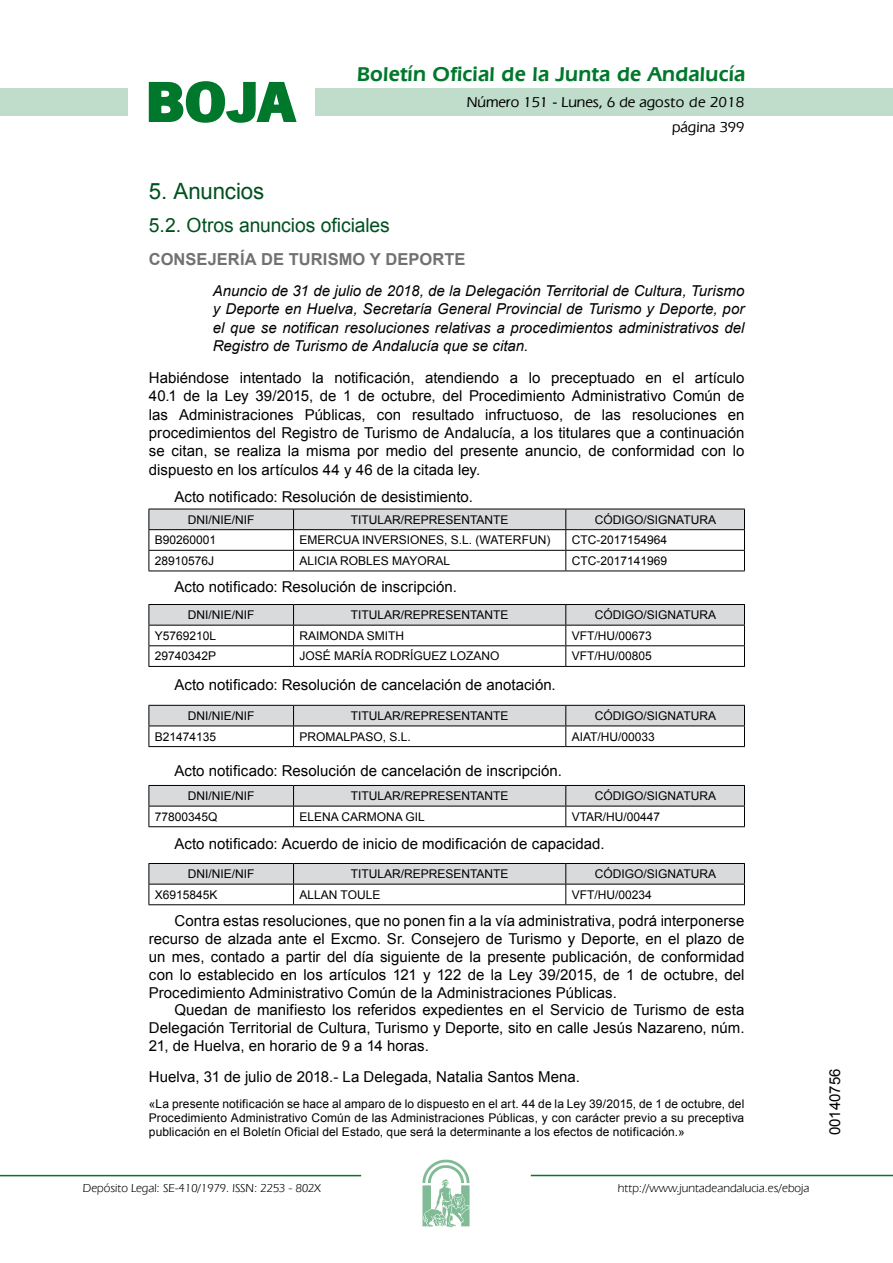
<style>
.page{position:relative;width:893px;height:1263px;background:#fff}
.page>*{position:absolute;margin:0;border:0;box-sizing:border-box;transform-origin:0 0}
.t1{font:700 57.75px "News Got T";color:#00782c;scale:1.14 1}
.t2{font:22.5px "Arial";letter-spacing:-.005em;color:#00501f}
.t3{font:600 21px "Eras IT Cby BT";letter-spacing:.01em;color:#00782c}
.t4{font:19.5px "Arial";letter-spacing:-.005em;color:#00501f}
.t5{font:700 16.5px "Arial";letter-spacing:.005em;color:#707173}
.t6{font:15px/17.9px "Arial";color:#000;text-align:justify}
.t7{font:italic 15px/18.5px "Arial";color:#000;text-align:justify}
.t8{font:500 15px/24.5px "Eras IT Cby BT";color:#000;text-align:right}
.t9{font:12px/14px "Arial";color:#000;text-align:justify}
.t10{font:12px "Eras IT Cby BT";color:#000}
</style>
<div class="page">
<div style="left:315px;top:88px;width:577px;height:28px;background:#bfddca"></div>
<div style="left:0;top:88px;width:128px;height:28px;background:#bfddca"></div>
<hr style="left:0;top:1175px;width:361px;height:1px;background:#00782c">
<svg style="left:422px;top:1159px;width:47px;height:68px"></svg>
<hr style="left:531px;top:1175px;width:361px;height:1px;background:#00782c">
<svg style="left:148px;top:81px;width:149px;height:42px"></svg>
<svg style="left:148px;top:509px;width:597px;height:62px"></svg>
<hr style="left:148px;top:571px;width:145px;height:1px;background:#000">
<hr style="left:293px;top:571px;width:273px;height:1px;background:#000">
<hr style="left:566px;top:571px;width:178px;height:1px;background:#000">
<hr style="left:148px;top:604px;width:145px;height:1px;background:#000">
<hr style="left:293px;top:604px;width:273px;height:1px;background:#000">
<hr style="left:566px;top:604px;width:178px;height:1px;background:#000">
<svg style="left:148px;top:605px;width:597px;height:61px"></svg>
<hr style="left:148px;top:666px;width:145px;height:1px;background:#000">
<hr style="left:293px;top:666px;width:273px;height:1px;background:#000">
<hr style="left:566px;top:666px;width:178px;height:1px;background:#000">
<svg style="left:148px;top:705px;width:597px;height:41px"></svg>
<hr style="left:148px;top:746px;width:145px;height:1px;background:#000">
<hr style="left:293px;top:746px;width:273px;height:1px;background:#000">
<hr style="left:566px;top:746px;width:178px;height:1px;background:#000">
<svg style="left:148px;top:785px;width:597px;height:41px"></svg>
<hr style="left:148px;top:826px;width:145px;height:1px;background:#000">
<hr style="left:293px;top:826px;width:273px;height:1px;background:#000">
<hr style="left:566px;top:826px;width:178px;height:1px;background:#000">
<svg style="left:148px;top:863px;width:597px;height:41px"></svg>
<hr style="left:148px;top:904px;width:145px;height:1px;background:#000">
<hr style="left:293px;top:904px;width:273px;height:1px;background:#000">
<hr style="left:566px;top:904px;width:178px;height:1px;background:#000">
<h1 class="t1" style="left:145px;top:68px;width:133px">BOJA</h1>
<h3 class="t3" style="left:357px;top:62px;width:390px">Boletín Oficial de la Junta de Andalucía</h3>
<p class="t8" style="left:467px;top:90px;width:279px">Número 151 - Lunes, 6 de agosto de 2018 página 399</p>
<h2 class="t2" style="left:149px;top:177px;width:117px">5. Anuncios</h2>
<h3 class="t4" style="left:149px;top:212px;width:242px">5.2. Otros anuncios oficiales</h3>
<p class="t5" style="left:149px;top:248px;width:318px">CONSEJERÍA DE TURISMO Y DEPORTE</p>
<p class="t7" style="left:213px;top:282px;width:533px">Anuncio de 31 de julio de 2018, de la Delegación Territorial de Cultura, Turismo y Deporte en Huelva, Secretaría General Provincial de Turismo y Deporte, por el que se notifican resoluciones relativas a procedimientos administrativos del Registro de Turismo de Andalucía que se citan.</p>
<p class="t6" style="left:149px;top:368px;width:597px;line-height:18.5px">Habiéndose intentado la notificación, atendiendo a lo preceptuado en el artículo 40.1 de la Ley 39/2015, de 1 de octubre, del Procedimiento Administrativo Común de las Administraciones Públicas, con resultado infructuoso, de las resoluciones en procedimientos del Registro de Turismo de Andalucía, a los titulares que a continuación se citan, se realiza la misma por medio del presente anuncio, de conformidad con lo dispuesto en los artículos 44 y 46 de la citada ley.</p>
<p class="t6" style="left:174px;top:488px;width:300px">Acto notificado: Resolución de desistimiento.</p>
<p class="t9" style="left:188px;top:513px;width:68px">DNI/NIE/NIF</p>
<p class="t9" style="left:351px;top:513px;width:159px">TITULAR/REPRESENTANTE</p>
<p class="t9" style="left:595px;top:513px;width:123px">CÓDIGO/SIGNATURA</p>
<p class="t9" style="left:155px;top:533px;width:63px">B90260001</p>
<p class="t9" style="left:299px;top:533px;width:252px">EMERCUA INVERSIONES, S.L. (WATERFUN)</p>
<p class="t9" style="left:571px;top:533px;width:97px">CTC-2017154964</p>
<p class="t9" style="left:155px;top:554px;width:61px">28910576J</p>
<p class="t9" style="left:299px;top:554px;width:152px">ALICIA ROBLES MAYORAL</p>
<p class="t9" style="left:571px;top:554px;width:97px">CTC-2017141969</p>
<p class="t6" style="left:174px;top:578px;width:284px">Acto notificado: Resolución de inscripción.</p>
<p class="t9" style="left:188px;top:608px;width:68px">DNI/NIE/NIF</p>
<p class="t9" style="left:351px;top:608px;width:159px">TITULAR/REPRESENTANTE</p>
<p class="t9" style="left:595px;top:608px;width:123px">CÓDIGO/SIGNATURA</p>
<p class="t9" style="left:155px;top:629px;width:63px">Y5769210L</p>
<p class="t9" style="left:299px;top:629px;width:106px">RAIMONDA SMITH</p>
<p class="t9" style="left:571px;top:629px;width:82px">VFT/HU/00673</p>
<p class="t9" style="left:155px;top:649px;width:63px">29740342P</p>
<p class="t9" style="left:299px;top:649px;width:202px">JOSÉ MARÍA RODRÍGUEZ LOZANO</p>
<p class="t9" style="left:571px;top:649px;width:82px">VFT/HU/00805</p>
<p class="t6" style="left:174px;top:676px;width:383px">Acto notificado: Resolución de cancelación de anotación.</p>
<p class="t9" style="left:188px;top:709px;width:68px">DNI/NIE/NIF</p>
<p class="t9" style="left:351px;top:709px;width:159px">TITULAR/REPRESENTANTE</p>
<p class="t9" style="left:595px;top:709px;width:123px">CÓDIGO/SIGNATURA</p>
<p class="t9" style="left:155px;top:730px;width:63px">B21474135</p>
<p class="t9" style="left:299px;top:730px;width:113px">PROMALPASO, S.L.</p>
<p class="t9" style="left:571px;top:730px;width:85px">AIAT/HU/00033</p>
<p class="t6" style="left:174px;top:761px;width:389px">Acto notificado: Resolución de cancelación de inscripción.</p>
<p class="t9" style="left:188px;top:789px;width:68px">DNI/NIE/NIF</p>
<p class="t9" style="left:351px;top:789px;width:159px">TITULAR/REPRESENTANTE</p>
<p class="t9" style="left:595px;top:789px;width:123px">CÓDIGO/SIGNATURA</p>
<p class="t9" style="left:155px;top:810px;width:64px">77800345Q</p>
<p class="t9" style="left:299px;top:810px;width:127px">ELENA CARMONA GIL</p>
<p class="t9" style="left:571px;top:810px;width:90px">VTAR/HU/00447</p>
<p class="t6" style="left:174px;top:835px;width:432px">Acto notificado: Acuerdo de inicio de modificación de capacidad.</p>
<p class="t9" style="left:188px;top:867px;width:68px">DNI/NIE/NIF</p>
<p class="t9" style="left:351px;top:867px;width:159px">TITULAR/REPRESENTANTE</p>
<p class="t9" style="left:595px;top:867px;width:123px">CÓDIGO/SIGNATURA</p>
<p class="t9" style="left:155px;top:888px;width:64px">X6915845K</p>
<p class="t9" style="left:299px;top:888px;width:82px">ALLAN TOULE</p>
<p class="t9" style="left:571px;top:888px;width:82px">VFT/HU/00234</p>
<p class="t6" style="left:149px;top:912px;width:597px;text-indent:26px">Contra estas resoluciones, que no ponen fin a la vía administrativa, podrá interponerse recurso de alzada ante el Excmo. Sr. Consejero de Turismo y Deporte, en el plazo de un mes, contado a partir del día siguiente de la presente publicación, de conformidad con lo establecido en los artículos 121 y 122 de la Ley 39/2015, de 1 de octubre, del Procedimiento Administrativo Común de la Administraciones Públicas.</p>
<p class="t6" style="left:149px;top:1001px;width:597px;text-indent:26px">Quedan de manifiesto los referidos expedientes en el Servicio de Turismo de esta Delegación Territorial de Cultura, Turismo y Deporte, sito en calle Jesús Nazareno, núm.<br>21, de Huelva, en horario de 9 a 14 horas.</p>
<p class="t6" style="left:149px;top:1068px;width:432px">Huelva, 31 de julio de 2018.- La Delegada, Natalia Santos Mena.</p>
<p class="t9" style="left:149px;top:1097px;width:597px">«La presente notificación se hace al amparo de lo dispuesto en el art. 44 de la Ley 39/2015, de 1 de octubre, del Procedimiento Administrativo Común de las Administraciones Públicas, y con carácter previo a su preceptiva publicación en el Boletín Oficial del Estado, que será la determinante a los efectos de notificación.»</p>
<p class="t10" style="left:83px;top:1181px;width:239px">Depósito Legal: SE-410/1979. ISSN: 2253 - 802X</p>
<p class="t10" style="left:618px;top:1181px;width:193px">http://www.juntadeandalucia.es/eboja</p>
<p class="t6" style="left:826px;top:1135px;width:68px;rotate:-90deg">00140756</p>
</div>
